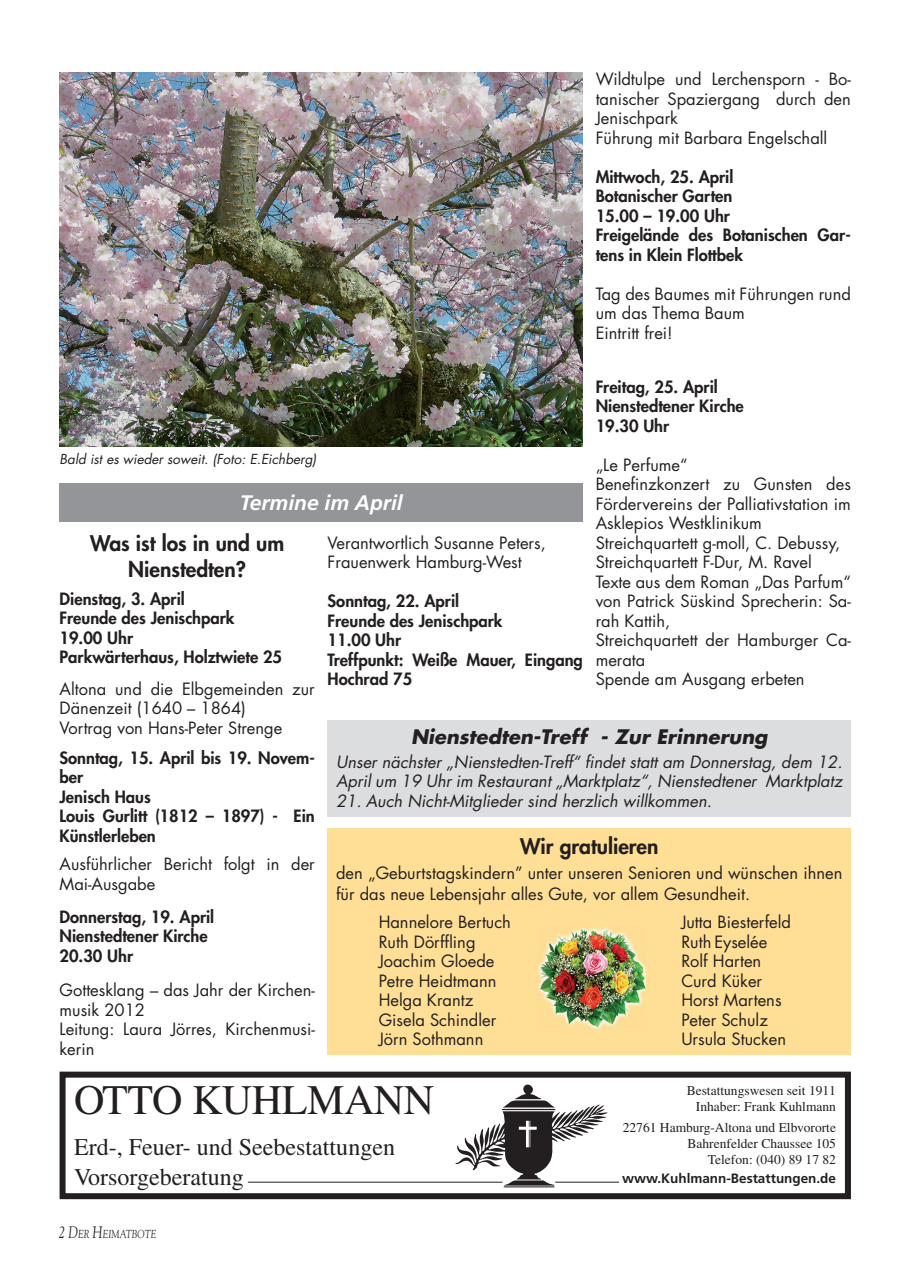
<style>
.page{position:relative;width:902px;height:1280px;background:#fff}
.page>*{position:absolute;margin:0;border:0;box-sizing:border-box;transform-origin:0 0}
.t1{font:42px "Times";letter-spacing:-.01em;color:#231f20}
.t2{font:24px/30px "Times";color:#231f20}
.t3{font:800 21px/25.2px "Futura";color:#231f20;text-align:center}
.t4{font:italic 700 21px "Frutiger";color:#fff}
.t5{font:italic 700 19.5px "Futura";color:#231f20}
.t6{font:16.5px/19.5px "Futura";color:#231f20}
.t7{font:800 16.5px/19.5px "Futura";color:#231f20}
.t8{font:italic 16.5px/19.5px "Futura";color:#231f20}
.t9{font:13.5px/16.2px "Times";color:#231f20;text-align:right}
.t10{font:italic 13.5px "Futura";color:#231f20}
.t11{font:700 13.5px "Frutiger";color:#231f20}
.t12{font:italic 11.55px "Goudy";color:#231f20;scale:.8 1}
.s1{font-size:16.5px}
</style>
<div class="page">
<div style="left:60px;top:1071px;width:790px;height:128px;border:6px solid #231f20"></div>
<hr style="left:248px;top:1182px;width:254px;height:1px;background:#231f20">
<img style="left:454px;top:1084px;width:154px;height:104px">
<hr style="left:555px;top:1182px;width:64px;height:1px;background:#231f20">
<div style="left:327px;top:828px;width:523px;height:226px;background:#ffde95"></div>
<img style="left:537px;top:927px;width:108px;height:104px">
<img style="left:60px;top:72px;width:523px;height:374px">
<div style="left:327px;top:720px;width:523px;height:96px;background:#dcdddf"></div>
<div style="left:60px;top:483px;width:523px;height:39px;background:#939598"></div>
<p class="t6" style="left:595px;top:69px;width:257px">Wildtulpe und Lerchensporn - Bo&shy;tanischer Spaziergang durch den<br>Jenischpark<br>Führung mit Barbara Engelschall</p>
<p class="t7" style="left:595px;top:167px;width:257px">Mittwoch, 25. April<br>Botanischer Garten<br>15.00 – 19.00 Uhr<br>Freigelände des Botanischen Gar&shy;tens in Klein Flottbek</p>
<p class="t6" style="left:595px;top:284px;width:257px">Tag des Baumes mit Führungen rund um das Thema Baum<br>Eintritt frei!</p>
<p class="t7" style="left:595px;top:377px;width:150px">Freitag, 25. April<br>Nienstedtener Kirche<br>19.30 Uhr</p>
<p class="t6" style="left:595px;top:455px;width:257px">„Le Perfume“<br>Benefinzkonzert zu Gunsten des<br>Fördervereins der Palliativstation im<br>Asklepios Westklinikum<br>Streichquartett g-moll, C. Debussy,<br>Streichquartett F-Dur, M. Ravel<br>Texte aus dem Roman „Das Parfum“ von Patrick Süskind Sprecherin: Sa&shy;rah Kattih,<br>Streichquartett der Hamburger Ca&shy;merata<br>Spende am Ausgang erbeten</p>
<p class="t10" style="left:60px;top:450px;width:258px">Bald ist es wieder soweit. (Foto: E.Eichberg)</p>
<p class="t4" style="left:240px;top:491px;width:165px">Termine im April</p>
<p class="t3" style="left:90px;top:531px;width:196px">Was ist los in und um<br>Nienstedten?</p>
<p class="t7" style="left:60px;top:588px;width:224px">Dienstag, 3. April<br>Freunde des Jenischpark<br>19.00 Uhr<br>Parkwärterhaus, Holztwiete 25</p>
<p class="t6" style="left:60px;top:679px;width:257px">Altona und die Elbgemeinden zur<br>Dänenzeit (1640 – 1864)<br>Vortrag von Hans-Peter Strenge</p>
<p class="t7" style="left:60px;top:748px;width:257px">Sonntag, 15. April bis 19. Novem&shy;ber<br>Jenisch Haus<br>Louis Gurlitt (1812 – 1897) - Ein<br>Künstlerleben</p>
<p class="t6" style="left:60px;top:854px;width:257px">Ausführlicher Bericht folgt in der<br>Mai-Ausgabe</p>
<p class="t7" style="left:60px;top:907px;width:156px">Donnerstag, 19. April<br>Nienstedtener Kirche<br>20.30 Uhr</p>
<p class="t6" style="left:60px;top:980px;width:257px">Gottesklang – das Jahr der Kirchen&shy;musik 2012<br>Leitung: Laura Jörres, Kirchenmusi&shy;kerin</p>
<p class="t6" style="left:327px;top:533px;width:220px">Verantwortlich Susanne Peters,<br>Frauenwerk Hamburg-West</p>
<p class="t7" style="left:327px;top:591px;width:257px">Sonntag, 22. April<br>Freunde des Jenischpark<br>11.00 Uhr<br>Treffpunkt: Weiße Mauer, Eingang<br>Hochrad 75</p>
<p class="t5" style="left:411px;top:723px;width:358px">Nienstedten-Treff - Zur Erinnerung</p>
<p class="t8" style="left:336px;top:751px;width:508px">Unser nächster „Nienstedten-Treff“ findet statt am Donnerstag, dem 12.<br>April um 19 Uhr im Restaurant „Marktplatz“, Nienstedtener Marktplatz</p>
<p class="t8" style="left:336px;top:791px;width:377px">21. Auch Nicht-Mitglieder sind herzlich willkommen.</p>
<p class="t3" style="left:520px;top:833px;width:140px">Wir gratulieren</p>
<p class="t6" style="left:336px;top:862px;width:507px;line-height:21px">den „Geburtstagskindern” unter unseren Senioren und wünschen ihnen für das neue Lebensjahr alles Gute, vor allem Gesundheit.</p>
<p class="t6" style="left:378px;top:912px;width:134px">Hannelore Bertuch</p>
<p class="t6" style="left:681px;top:912px;width:111px">Jutta Biesterfeld</p>
<p class="t6" style="left:378px;top:932px;width:98px">Ruth Dörffling</p>
<p class="t6" style="left:681px;top:932px;width:88px">Ruth Eyselée</p>
<p class="t6" style="left:378px;top:951px;width:117px">Joachim Gloede</p>
<p class="t6" style="left:681px;top:951px;width:81px">Rolf Harten</p>
<p class="t6" style="left:378px;top:971px;width:119px">Petre Heidtmann</p>
<p class="t6" style="left:681px;top:971px;width:82px">Curd Küker</p>
<p class="t6" style="left:378px;top:990px;width:96px">Helga Krantz</p>
<p class="t6" style="left:681px;top:990px;width:102px">Horst Martens</p>
<p class="t6" style="left:378px;top:1010px;width:119px">Gisela Schindler</p>
<p class="t6" style="left:681px;top:1010px;width:88px">Peter Schulz</p>
<p class="t6" style="left:378px;top:1029px;width:106px">Jörn Sothmann</p>
<p class="t6" style="left:681px;top:1029px;width:106px">Ursula Stucken</p>
<h1 class="t1" style="left:74px;top:1076px;width:361px">OTTO KUHLMANN</h1>
<h2 class="t2" style="left:74px;top:1131px;width:322px">Erd-, Feuer- und Seebestattungen<br>Vorsorgeberatung</h2>
<p class="t12" style="left:59px;top:1227px;width:124px"><span class="s1">2</span> <span class="s1">D</span>ER <span class="s1">H</span>EIMATBOTE</p>
<p class="t9" style="left:686px;top:1082px;width:151px">Bestattungswesen seit 1911<br>Inhaber: Frank Kuhlmann</p>
<p class="t9" style="left:622px;top:1119px;width:215px">22761 Hamburg-Altona und Elbvororte<br>Bahrenfelder Chaussee 105<br>Telefon: (040) 89 17 82</p>
<p class="t11" style="left:622px;top:1171px;width:215px">www.Kuhlmann-Bestattungen.de</p>
</div>
